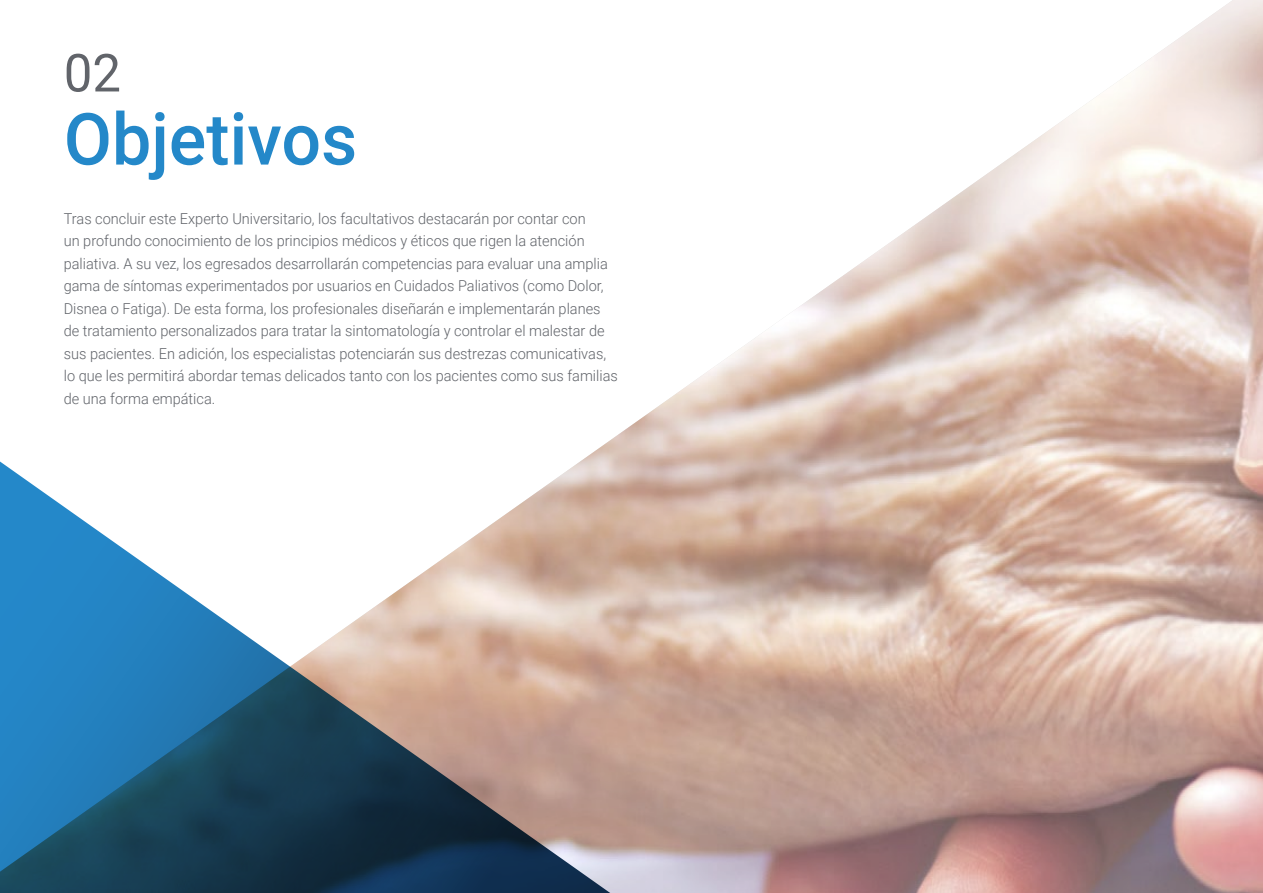
<style>
.page{position:relative;width:1263px;height:893px;background:#fff}
.page>*{position:absolute;margin:0;border:0;box-sizing:border-box;transform-origin:0 0}
.t1{font:500 72px "Roboto";color:#2488c9}
.t2{font:52.5px "Roboto";color:#61646a}
.t3{font:300 15px/22.5px "Roboto";color:#61646a}
</style>
<div class="page">
<img style="left:602px;top:0;width:661px;height:893px">
<svg style="left:0;top:446px;width:640px;height:447px"></svg>
<h2 class="t2" style="left:64px;top:36px;width:59px">02</h2>
<h1 class="t1" style="left:64px;top:89px;width:295px">Objetivos</h1>
<p class="t3" style="left:64px;top:207px;width:555px">Tras concluir este Experto Universitario, los facultativos destacarán por contar con<br>un profundo conocimiento de los principios médicos y éticos que rigen la atención paliativa. A su vez, los egresados desarrollarán competencias para evaluar una amplia gama de síntomas experimentados por usuarios en Cuidados Paliativos (como Dolor, Disnea o Fatiga). De esta forma, los profesionales diseñarán e implementarán planes de tratamiento personalizados para tratar la sintomatología y controlar el malestar de sus pacientes. En adición, los especialistas potenciarán sus destrezas comunicativas, lo que les permitirá abordar temas delicados tanto con los pacientes como sus familias de una forma empática.</p>
</div>
